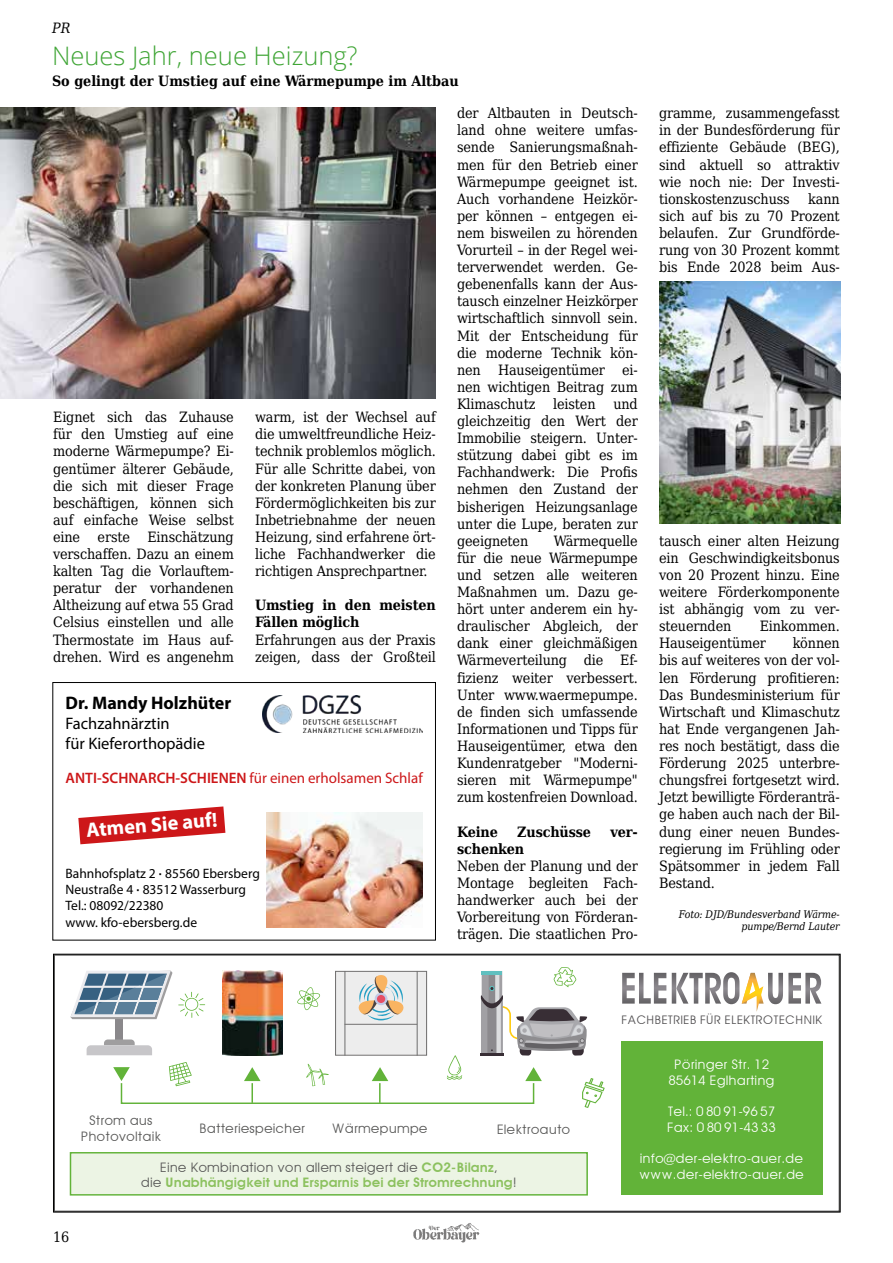
<style>
.page{position:relative;width:893px;height:1263px;background:#fff}
.page>*{position:absolute;margin:0;border:0;box-sizing:border-box;transform-origin:0 0}
.t1{font:300 25.5px "Open Sans";color:#3fa535}
.t2{font:700 20.55px "Myriad Pro";color:#fff}
.t3{font:700 18.15px "Myriad Pro";color:#000}
.t4{font:16.65px/20px "Myriad Pro";color:#000}
.t5{font:15.15px "Myriad Pro";color:#cd1719}
.t6{font:14.25px/17.1px "DejaVu Serif Condensed";letter-spacing:-.01em;color:#000;text-align:justify}
.t7{font:700 14.25px/17.1px "DejaVu Serif Condensed";letter-spacing:-.01em;color:#000}
.t8{font:italic 14.25px "DejaVu Serif Condensed";color:#000}
.t9{font:13.65px/16.4px "Myriad Pro";color:#000}
.t10{font:13.05px/15.8px "Avant Garde";color:#fff}
.t11{font:600 13.05px/15.8px "Avant Garde";color:#8cc15f;text-align:center}
.t12{font:13.05px/15.8px "Avant Garde";color:#575756;text-align:center}
.t13{font:11.85px "Avant Garde";color:#514f51}
.t14{font:italic 10.5px/12.6px "DejaVu Serif Condensed";letter-spacing:-.01em;color:#000;text-align:right}
.s1{font-weight:600}
.s2{font-family:"Univers LT Std";font-weight:700}
.s3{font-weight:400;color:#575756}
</style>
<div class="page">
<img style="left:413px;top:1223px;width:67px;height:20px">
<svg style="left:622px;top:973px;width:44px;height:30px"></svg>
<svg style="left:672px;top:972px;width:149px;height:40px"></svg>
<div style="left:621px;top:1042px;width:201px;height:153px;background:#62b339"></div>
<div style="left:115px;top:991px;width:8px;height:48px;background:#8a888b"></div>
<svg style="left:87px;top:1039px;width:65px;height:16px"></svg>
<svg style="left:70px;top:971px;width:102px;height:48px"></svg>
<hr style="left:480px;top:1053px;width:24px;height:2px;background:#382e35">
<div style="left:336px;top:971px;width:91px;height:84px;background:#ededed"></div>
<div style="left:335px;top:971px;width:92px;height:84px;border:1px solid #706f6f"></div>
<svg style="left:358px;top:975px;width:46px;height:45px"></svg>
<hr style="left:345px;top:971px;width:1px;height:84px;background:#706f6f">
<hr style="left:417px;top:971px;width:1px;height:84px;background:#706f6f">
<hr style="left:345px;top:1024px;width:72px;height:1px;background:#706f6f">
<svg style="left:113px;top:1067px;width:17px;height:14px"></svg>
<svg style="left:244px;top:1067px;width:17px;height:14px"></svg>
<svg style="left:372px;top:1067px;width:16px;height:14px"></svg>
<svg style="left:525px;top:1067px;width:17px;height:14px"></svg>
<div style="left:121px;top:1082px;width:413px;height:22px;border:1px solid #62b339"></div>
<hr style="left:251px;top:1083px;width:2px;height:20px;background:#62b339">
<hr style="left:379px;top:1083px;width:2px;height:20px;background:#62b339">
<div style="left:70px;top:1153px;width:517px;height:42px;background:#ecf4e4"></div>
<div style="left:70px;top:1152px;width:518px;height:43px;border:1px solid #62b339"></div>
<img style="left:222px;top:970px;width:60px;height:85px">
<svg style="left:178px;top:992px;width:27px;height:26px"></svg>
<svg style="left:582px;top:1078px;width:23px;height:30px"></svg>
<svg style="left:447px;top:1055px;width:15px;height:25px"></svg>
<svg style="left:297px;top:987px;width:23px;height:23px"></svg>
<svg style="left:481px;top:967px;width:106px;height:88px"></svg>
<svg style="left:169px;top:1062px;width:23px;height:24px"></svg>
<svg style="left:306px;top:1064px;width:23px;height:22px"></svg>
<div style="left:53px;top:954px;width:787px;height:258px;border:1px solid #000"></div>
<img style="left:0;top:107px;width:436px;height:291px">
<img style="left:659px;top:282px;width:181px;height:242px">
<img style="left:263px;top:695px;width:160px;height:37px">
<img style="left:266px;top:812px;width:157px;height:115px">
<svg style="left:78px;top:806px;width:147px;height:38px"></svg>
<div style="left:52px;top:682px;width:384px;height:258px;border:1px solid #000"></div>
<p class="t8" style="left:52px;top:16px;width:20px">PR</p>
<h1 class="t1" style="left:52px;top:38px;width:307px">Neues Jahr, neue Heizung?</h1>
<p class="t7" style="left:52px;top:72px;width:408px">So gelingt der Umstieg auf eine Wärmepumpe im Altbau</p>
<p class="t6" style="left:53px;top:407px;width:182px">Eignet sich das Zuhause für den Umstieg auf eine moderne Wärmepumpe? Ei&shy;gentümer älterer Gebäude, die sich mit dieser Frage beschäftigen, können sich auf einfache Weise selbst eine erste Einschätzung verschaffen. Dazu an einem kalten Tag die Vorlauftem&shy;peratur der vorhandenen Altheizung auf etwa 55 Grad Celsius einstellen und alle Thermostate im Haus auf&shy;drehen. Wird es angenehm</p>
<p class="t6" style="left:255px;top:407px;width:182px">warm, ist der Wechsel auf die umweltfreundliche Heiz&shy;technik problemlos möglich.<br>Für alle Schritte dabei, von der konkreten Planung über Fördermöglichkeiten bis zur Inbetriebnahme der neuen Heizung, sind erfahrene ört&shy;liche Fachhandwerker die richtigen Ansprechpartner.</p>
<p class="t7" style="left:255px;top:596px;width:182px">Umstieg in den meisten<br>Fällen möglich</p>
<p class="t6" style="left:255px;top:630px;width:182px">Erfahrungen aus der Praxis zeigen, dass der Großteil</p>
<p class="t3" style="left:66px;top:691px;width:167px">Dr. Mandy Holzhüter</p>
<p class="t4" style="left:66px;top:713px;width:141px">Fachzahnärztin<br>für Kieferorthopädie</p>
<p class="t5" style="left:66px;top:768px;width:359px"><span class="s1">ANTI-SCHNARCH-SCHIENEN</span> für einen erholsamen Schlaf</p>
<h2 class="t2" style="left:85px;top:817px;width:133px;rotate:-5deg">Atmen Sie auf!</h2>
<p class="t9" style="left:66px;top:864px;width:196px">Bahnhofsplatz 2 <span class="s2">·</span> 85560 Ebersberg<br>Neustraße 4 <span class="s2">·</span> 83512 Wasserburg<br>Tel.: 08092/22380<br>www. kfo-ebersberg.de</p>
<p class="t6" style="left:457px;top:103px;width:182px">der Altbauten in Deutsch&shy;land ohne weitere umfas&shy;sende Sanierungsmaßnah&shy;men für den Betrieb einer Wärmepumpe geeignet ist.<br>Auch vorhandene Heizkör&shy;per können – entgegen ei&shy;nem bisweilen zu hörenden Vorurteil – in der Regel wei&shy;terverwendet werden. Ge&shy;gebenenfalls kann der Aus&shy;tausch einzelner Heizkörper wirtschaftlich sinnvoll sein.<br>Mit der Entscheidung für die moderne Technik kön&shy;nen Hauseigentümer ei&shy;nen wichtigen Beitrag zum Klimaschutz leisten und gleichzeitig den Wert der Immobilie steigern. Unter&shy;stützung dabei gibt es im Fachhandwerk: Die Profis nehmen den Zustand der bisherigen Heizungsanlage unter die Lupe, beraten zur geeigneten</p>
<p class="t6" style="left:457px;top:531px;width:182px;text-indent:97px">Wärmequelle für die neue Wärmepumpe und setzen alle weiteren Maßnahmen um. Dazu ge&shy;hört unter anderem ein hy&shy;draulischer Abgleich, der dank einer gleichmäßigen Wärmeverteilung die Ef&shy;fizienz weiter verbessert.<br>Unter www.waermepumpe. de finden sich umfassende Informationen und Tipps für Hauseigentümer, etwa den Kundenratgeber "Moderni&shy;sieren mit Wärmepumpe" zum kostenfreien Download.</p>
<p class="t7" style="left:457px;top:822px;width:42px">Keine</p>
<p class="t7" style="left:517px;top:822px;width:75px">Zuschüsse</p>
<p class="t7" style="left:610px;top:822px;width:29px">ver-</p>
<p class="t7" style="left:457px;top:839px;width:69px">schenken</p>
<p class="t6" style="left:457px;top:856px;width:182px">Neben der Planung und der Montage begleiten Fach&shy;handwerker auch bei der Vorbereitung von Förderan&shy;trägen. Die staatlichen Pro-</p>
<p class="t6" style="left:659px;top:103px;width:182px">gramme, zusammengefasst in der Bundesförderung für effiziente Gebäude (BEG), sind aktuell so attraktiv wie noch nie: Der Investi&shy;tionskostenzuschuss</p>
<p class="t6" style="left:659px;top:189px;width:182px;text-indent:149px">kann sich auf bis zu 70 Prozent belaufen. Zur Grundförde&shy;rung von 30 Prozent kommt bis Ende 2028 beim Aus-</p>
<p class="t6" style="left:659px;top:531px;width:182px">tausch einer alten Heizung ein Geschwindigkeitsbonus von 20 Prozent hinzu. Eine weitere Förderkomponente ist abhängig vom zu ver&shy;steuernden</p>
<p class="t6" style="left:659px;top:616px;width:182px;text-indent:101px">Einkommen.<br>Hauseigentümer</p>
<p class="t6" style="left:659px;top:633px;width:182px;text-indent:134px">können bis auf weiteres von der vol&shy;len Förderung profitieren:<br>Das Bundesministerium für Wirtschaft und Klimaschutz hat Ende vergangenen Jah&shy;res noch bestätigt, dass die Förderung 2025 unterbre&shy;chungsfrei fortgesetzt wird.<br>Jetzt bewilligte Förderanträ&shy;ge haben auch nach der Bil&shy;dung einer neuen Bundes&shy;regierung im Frühling oder Spätsommer in jedem Fall Bestand.</p>
<p class="t14" style="left:679px;top:906px;width:162px">Foto: DJD/Bundesverband Wärme&shy;pumpe/Bernd Lauter</p>
<p class="t12" style="left:80px;top:1112px;width:82px">Strom aus<br>Photovoltaik</p>
<p class="t12" style="left:199px;top:1121px;width:108px">Batteriespeicher</p>
<p class="t12" style="left:332px;top:1120px;width:97px">Wärmepumpe</p>
<p class="t11" style="left:141px;top:1159px;width:377px"><span class="s3">Eine Kombination von allem steigert die</span> CO2-Bilanz<span class="s3">,<br>die</span> Unabhängigkeit und Ersparnis bei der Stromrechnung<span class="s3">!</span></p>
<p class="t12" style="left:497px;top:1121px;width:75px">Elektroauto</p>
<p class="t6" style="left:53px;top:1227px;width:18px">16</p>
<p class="t13" style="left:621px;top:1013px;width:202px">FACHBETRIEB FÜR ELEKTROTECHNIK</p>
<p class="t10" style="left:668px;top:1056px;width:108px;text-align:center">Pöringer Str. 12<br>85614 Eglharting</p>
<p class="t10" style="left:667px;top:1103px;width:110px">Tel.: 0 80 91-96 57<br>Fax: 0 80 91-43 33</p>
<p class="t10" style="left:639px;top:1151px;width:166px">info@der-elektro-auer.de www.der-elektro-auer.de</p>
</div>
